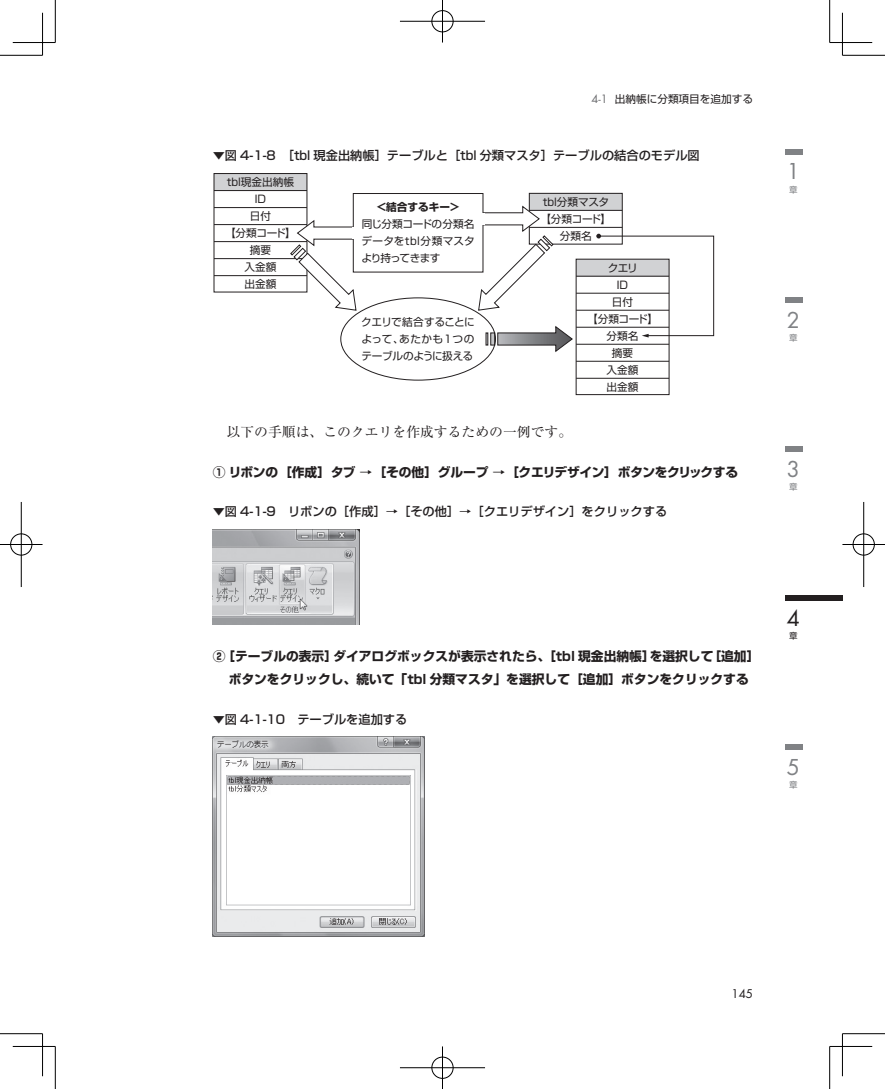
<style>
.page{position:relative;width:885px;height:1089px;background:#fff}
.page>*{position:absolute;margin:0;border:0;box-sizing:border-box;transform-origin:0 0}
.t1{font:21.3px "Futura";color:#808285}
.t2{font:21.3px "Futura";color:#231f20}
.t3{font:13.8px "Ryumin Pro";color:#231f20}
.t4{font:700 12.75px/23.4px "Shin Go Pro";color:#231f20;text-align:center}
.t5{font:700 12.75px "Shin Go Pro";letter-spacing:-.03em;color:#231f20}
.t6{font:500 12.15px "Shin Go Pro";color:#231f20}
.t7{font:11.7px "Futura";color:#231f20}
.t8{font:10.65px/17px "Shin Go Pro";color:#231f20;text-align:center}
.t9{font:700 10.65px "Shin Go Pro";color:#231f20}
.t10{font:8.55px "Shin Go Pro";color:#808285}
.t11{font:8.55px "Shin Go Pro";color:#231f20}
.s1{font-family:"Futura";font-size:11.1px;color:#6c6d70}
</style>
<div class="page">
<div style="left:784px;top:149px;width:17px;height:5px;background:#808285"></div>
<div style="left:784px;top:595px;width:58px;height:6px;background:#231f20"></div>
<div style="left:784px;top:744px;width:17px;height:5px;background:#808285"></div>
<div style="left:784px;top:298px;width:17px;height:5px;background:#808285"></div>
<div style="left:784px;top:446px;width:17px;height:6px;background:#808285"></div>
<svg style="left:485px;top:325px;width:88px;height:27px"></svg>
<div style="left:214px;top:173px;width:93px;height:17px;background:#d1d2d4"></div>
<div style="left:214px;top:173px;width:93px;height:119px;border:1px solid #231f20"></div>
<hr style="left:214px;top:190px;width:93px;height:1px;background:#231f20">
<hr style="left:214px;top:207px;width:93px;height:1px;background:#231f20">
<hr style="left:214px;top:224px;width:93px;height:1px;background:#231f20">
<hr style="left:214px;top:241px;width:93px;height:1px;background:#231f20">
<hr style="left:214px;top:258px;width:93px;height:1px;background:#231f20">
<hr style="left:214px;top:275px;width:93px;height:1px;background:#231f20">
<div style="left:529px;top:193px;width:93px;height:17px;background:#d1d2d4"></div>
<div style="left:529px;top:193px;width:93px;height:51px;border:1px solid #231f20"></div>
<hr style="left:529px;top:210px;width:93px;height:1px;background:#231f20">
<hr style="left:529px;top:227px;width:93px;height:1px;background:#231f20">
<div style="left:576px;top:259px;width:93px;height:17px;background:#d1d2d4"></div>
<div style="left:575px;top:259px;width:94px;height:136px;border:1px solid #231f20"></div>
<hr style="left:576px;top:276px;width:93px;height:1px;background:#231f20">
<hr style="left:576px;top:293px;width:93px;height:1px;background:#231f20">
<hr style="left:576px;top:310px;width:93px;height:1px;background:#231f20">
<hr style="left:576px;top:327px;width:93px;height:1px;background:#231f20">
<hr style="left:576px;top:344px;width:93px;height:1px;background:#231f20">
<hr style="left:576px;top:361px;width:93px;height:1px;background:#231f20">
<hr style="left:576px;top:378px;width:93px;height:1px;background:#231f20">
<svg style="left:596px;top:234px;width:118px;height:103px"></svg>
<div style="left:353px;top:193px;width:130px;height:79px;border:1px solid #231f20"></div>
<svg style="left:290px;top:205px;width:263px;height:106px"></svg>
<img style="left:213px;top:529px;width:146px;height:95px">
<img style="left:213px;top:736px;width:211px;height:200px">
<hr style="left:0;top:55px;width:43px;height:1px;background:#000">
<hr style="left:842px;top:55px;width:42px;height:1px;background:#000">
<hr style="left:0;top:1033px;width:43px;height:1px;background:#000">
<hr style="left:842px;top:1033px;width:42px;height:1px;background:#000">
<hr style="left:55px;top:0;width:1px;height:43px;background:#000">
<hr style="left:55px;top:1046px;width:1px;height:43px;background:#000">
<hr style="left:829px;top:0;width:1px;height:43px;background:#000">
<hr style="left:829px;top:1046px;width:1px;height:43px;background:#000">
<hr style="left:13px;top:42px;width:42px;height:1px;background:#000">
<hr style="left:829px;top:42px;width:43px;height:1px;background:#000">
<hr style="left:13px;top:1046px;width:42px;height:1px;background:#000">
<hr style="left:829px;top:1046px;width:43px;height:1px;background:#000">
<hr style="left:42px;top:13px;width:1px;height:42px;background:#000">
<hr style="left:42px;top:1033px;width:1px;height:43px;background:#000">
<hr style="left:842px;top:13px;width:1px;height:42px;background:#000">
<hr style="left:842px;top:1033px;width:1px;height:43px;background:#000">
<div style="left:431px;top:10px;width:23px;height:23px;border:2px solid #fff;border-radius:50%"></div>
<hr style="left:400px;top:20px;width:85px;height:2px;background:#fff">
<hr style="left:441px;top:0;width:2px;height:43px;background:#fff">
<div style="left:431px;top:10px;width:22px;height:22px;border:1px solid #000;border-radius:50%"></div>
<hr style="left:400px;top:21px;width:85px;height:1px;background:#000">
<hr style="left:442px;top:0;width:1px;height:43px;background:#000">
<div style="left:431px;top:1056px;width:23px;height:23px;border:2px solid #fff;border-radius:50%"></div>
<hr style="left:400px;top:1066px;width:85px;height:2px;background:#fff">
<hr style="left:441px;top:1046px;width:2px;height:43px;background:#fff">
<div style="left:431px;top:1056px;width:22px;height:22px;border:1px solid #000;border-radius:50%"></div>
<hr style="left:400px;top:1067px;width:85px;height:1px;background:#000">
<hr style="left:442px;top:1046px;width:1px;height:43px;background:#000">
<div style="left:10px;top:533px;width:23px;height:23px;border:2px solid #fff;border-radius:50%"></div>
<hr style="left:0;top:543px;width:43px;height:2px;background:#fff">
<hr style="left:20px;top:502px;width:2px;height:85px;background:#fff">
<div style="left:10px;top:533px;width:22px;height:22px;border:1px solid #000;border-radius:50%"></div>
<hr style="left:0;top:544px;width:43px;height:1px;background:#000">
<hr style="left:21px;top:502px;width:1px;height:85px;background:#000">
<div style="left:851px;top:533px;width:24px;height:23px;border:2px solid #fff;border-radius:50%"></div>
<hr style="left:842px;top:543px;width:42px;height:2px;background:#fff">
<hr style="left:862px;top:502px;width:2px;height:85px;background:#fff">
<div style="left:852px;top:533px;width:22px;height:22px;border:1px solid #000;border-radius:50%"></div>
<hr style="left:842px;top:544px;width:42px;height:1px;background:#000">
<hr style="left:863px;top:502px;width:1px;height:85px;background:#000">
<p class="t8" style="left:591px;top:89px;width:163px"><span class="s1">4-1</span> 出納帳に分類項目を追加する</p>
<p class="t6" style="left:213px;top:145px;width:488px">▼図 4-1-8　［tbl 現金出納帳］テーブルと［tbl 分類マスタ］テーブルの結合のモデル図</p>
<p class="t8" style="left:225px;top:172px;width:72px">tbl現金出納帳<br>ID<br>日付<br>【分類コード】摘要<br>入金額<br>出金額</p>
<p class="t8" style="left:540px;top:192px;width:72px">tbl分類マスタ【分類コード】分類名</p>
<p class="t8" style="left:587px;top:258px;width:72px">クエリ<br>ID<br>日付<br>【分類コード】分類名<br>摘要<br>入金額<br>出金額</p>
<p class="t9" style="left:376px;top:199px;width:85px">＜結合するキー＞</p>
<p class="t8" style="left:361px;top:214px;width:115px;text-align:justify">同じ分類コードの分類名データをtbl分類マスタより持ってきます</p>
<p class="t8" style="left:361px;top:312px;width:115px;text-align:justify">クエリで結合することによって、あたかも1つのテーブルのように扱える</p>
<p class="t3" style="left:213px;top:421px;width:361px">　以下の手順は、このクエリを作成するための一例です。</p>
<p class="t5" style="left:213px;top:461px;width:527px">① リボンの［作成］タブ →［その他］グループ →［クエリデザイン］ボタンをクリックする</p>
<p class="t6" style="left:213px;top:502px;width:456px">▼図 4-1-9　リボンの［作成］→［その他］→［クエリデザイン］をクリックする</p>
<h1 class="t1" style="left:786px;top:157px;width:15px">1</h1>
<p class="t10" style="left:789px;top:182px;width:10px">章</p>
<h1 class="t1" style="left:786px;top:306px;width:15px">2</h1>
<p class="t10" style="left:789px;top:331px;width:10px">章</p>
<h1 class="t1" style="left:786px;top:455px;width:15px">3</h1>
<p class="t10" style="left:789px;top:480px;width:10px">章</p>
<p class="t4" style="left:213px;top:642px;width:548px">② ［テーブルの表示］ダイアログボックスが表示されたら、［tbl 現金出納帳］を選択して［追加］ボタンをクリックし、続いて「tbl 分類マスタ」を選択して［追加］ボタンをクリックする</p>
<p class="t6" style="left:213px;top:709px;width:196px">▼図 4-1-10　テーブルを追加する</p>
<h1 class="t2" style="left:786px;top:603px;width:15px">4</h1>
<p class="t11" style="left:789px;top:629px;width:10px">章</p>
<h1 class="t1" style="left:786px;top:752px;width:15px">5</h1>
<p class="t10" style="left:789px;top:777px;width:10px">章</p>
<p class="t7" style="left:731px;top:985px;width:23px">145</p>
</div>
